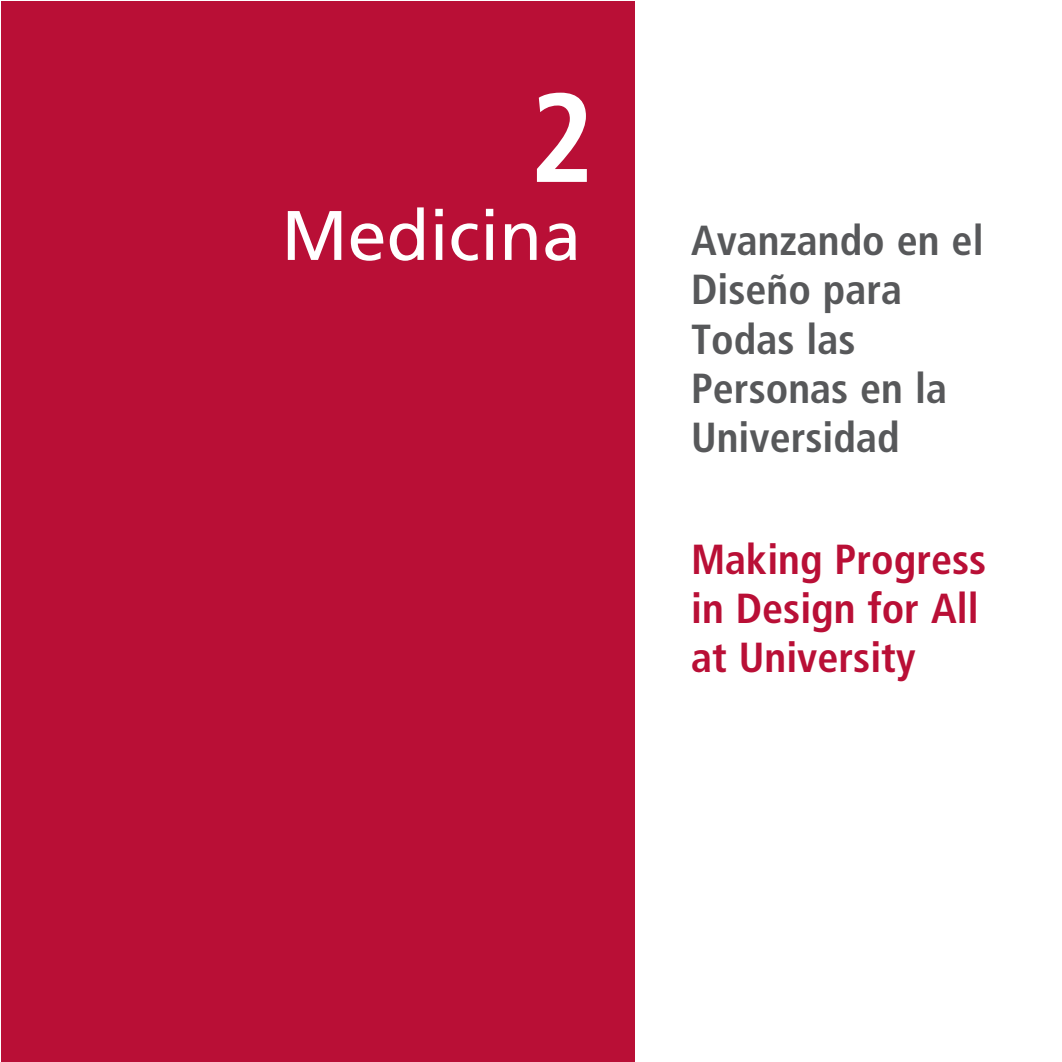
<style>
.page{position:relative;width:1062px;height:1062px;background:#fff}
.page>*{position:absolute;margin:0;border:0;box-sizing:border-box;transform-origin:0 0}
.t1{font:700 condensed 126px "Frutiger LT Std";color:#fff}
.t2{font:70px "Frutiger LT Std";color:#fff}
.t3{font:700 condensed 42px/49px "Frutiger LT Std";color:#57585a}
.t4{font:700 condensed 42px/49px "Frutiger LT Std";color:#b90f36}
</style>
<div class="page">
<div style="left:1px;top:1px;width:634px;height:1061px;background:#b90f36"></div>
<h1 class="t1" style="left:529px;top:87px;width:67px">2</h1>
<h2 class="t2" style="left:281px;top:207px;width:301px">Medicina</h2>
<p class="t3" style="left:691px;top:220px;width:294px">Avanzando en el<br>Diseño para<br>Todas las<br>Personas en la<br>Universidad</p>
<p class="t4" style="left:691px;top:538px;width:297px">Making Progress in Design for All at University</p>
</div>
